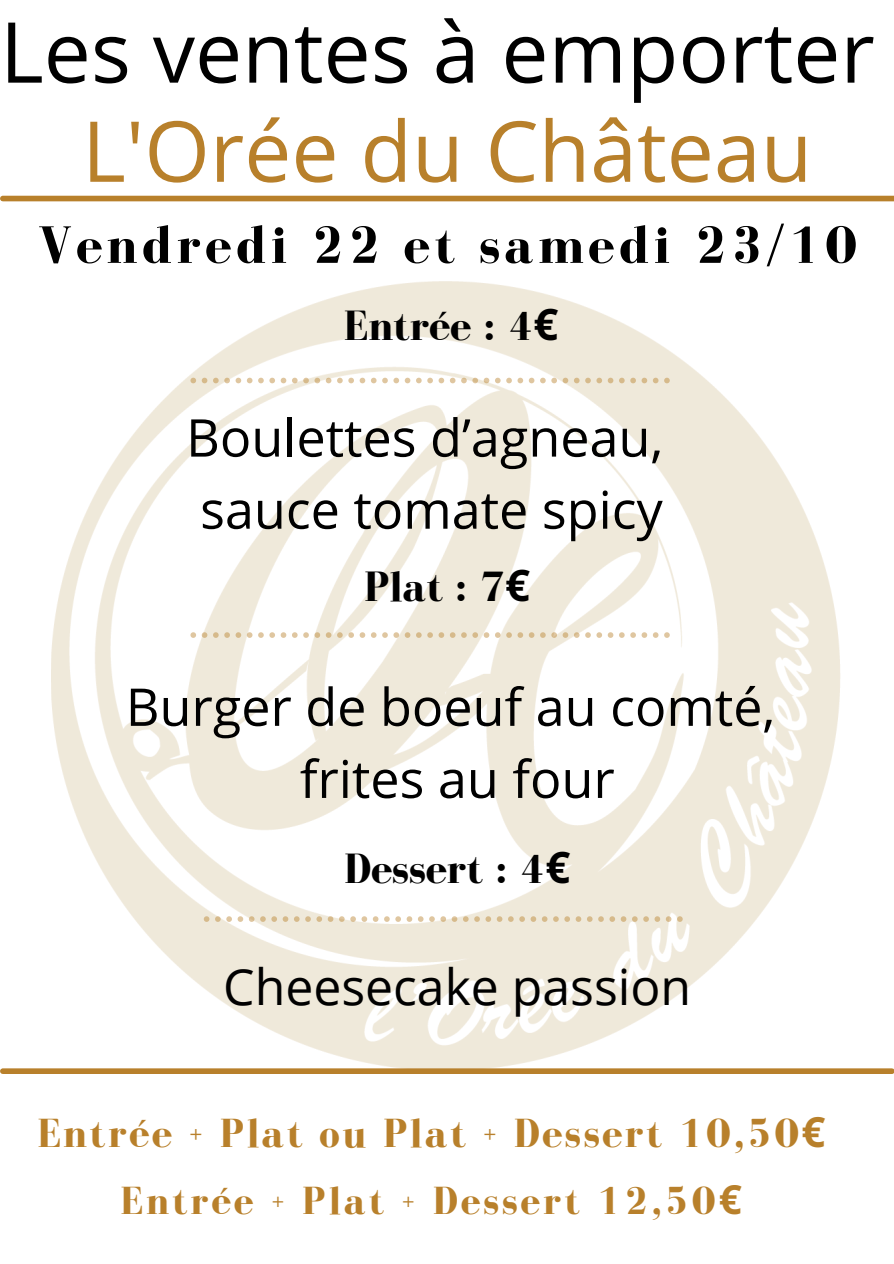
<style>
.page{position:relative;width:894px;height:1264px;background:#fff}
.page>*{position:absolute;margin:0;border:0;box-sizing:border-box;transform-origin:0 0}
.t1{font:84px/99.1px "Open Sans";color:#000;text-align:center}
.t2{font:700 54px "Bodoni FLF";letter-spacing:.085em;color:#000}
.t3{font:52.05px "Open Sans";color:#000}
.t4{font:49.95px "Open Sans";color:#000}
.t5{font:700 43.65px "Bodoni FLF";color:#000}
.t6{font:700 43.5px "Bodoni FLF";color:#000}
.t7{font:700 41.85px "Bodoni FLF";letter-spacing:.06em;color:#b8802b}
.t8{font:700 40.35px "Bodoni FLF";letter-spacing:.075em;color:#b8802b}
.s1{color:#b8802b}
.s2{font-family:"Noto Sans"}
</style>
<div class="page">
<img style="left:52px;top:281px;width:790px;height:793px">
<div style="left:3px;top:1068px;width:888px;height:5px;background:#b8802b"></div>
<div style="left:3px;top:196px;width:890px;height:5px;background:#b8802b"></div>
<svg style="left:190px;top:632px;width:479px;height:6px"></svg>
<svg style="left:204px;top:916px;width:478px;height:5px"></svg>
<svg style="left:190px;top:378px;width:479px;height:5px"></svg>
<p class="t1" style="left:0;top:0;width:876px">Les ventes à emporter<br><span class="s1">L'Orée du Château</span></p>
<p class="t2" style="left:38px;top:216px;width:820px">Vendredi 22 et samedi 23/10</p>
<p class="t6" style="left:344px;top:302px;width:216px">Entrée : 4<span class="s2">€</span></p>
<p class="t3" style="left:186px;top:401px;width:478px">Boulettes d’agneau,</p>
<p class="t3" style="left:200px;top:473px;width:464px">sauce tomate spicy</p>
<p class="t5" style="left:364px;top:563px;width:167px">Plat : 7<span class="s2">€</span></p>
<p class="t3" style="left:126px;top:670px;width:650px">Burger de boeuf au comté,</p>
<p class="t3" style="left:300px;top:742px;width:316px">frites au four</p>
<p class="t6" style="left:344px;top:844px;width:227px">Dessert : 4<span class="s2">€</span></p>
<p class="t4" style="left:223px;top:951px;width:469px">Cheesecake passion</p>
<p class="t7" style="left:37px;top:1109px;width:789px">Entrée + Plat ou Plat + Dessert 10,50<span class="s2">€</span></p>
<p class="t8" style="left:120px;top:1178px;width:622px">Entrée + Plat + Dessert 12,50<span class="s2">€</span></p>
</div>
